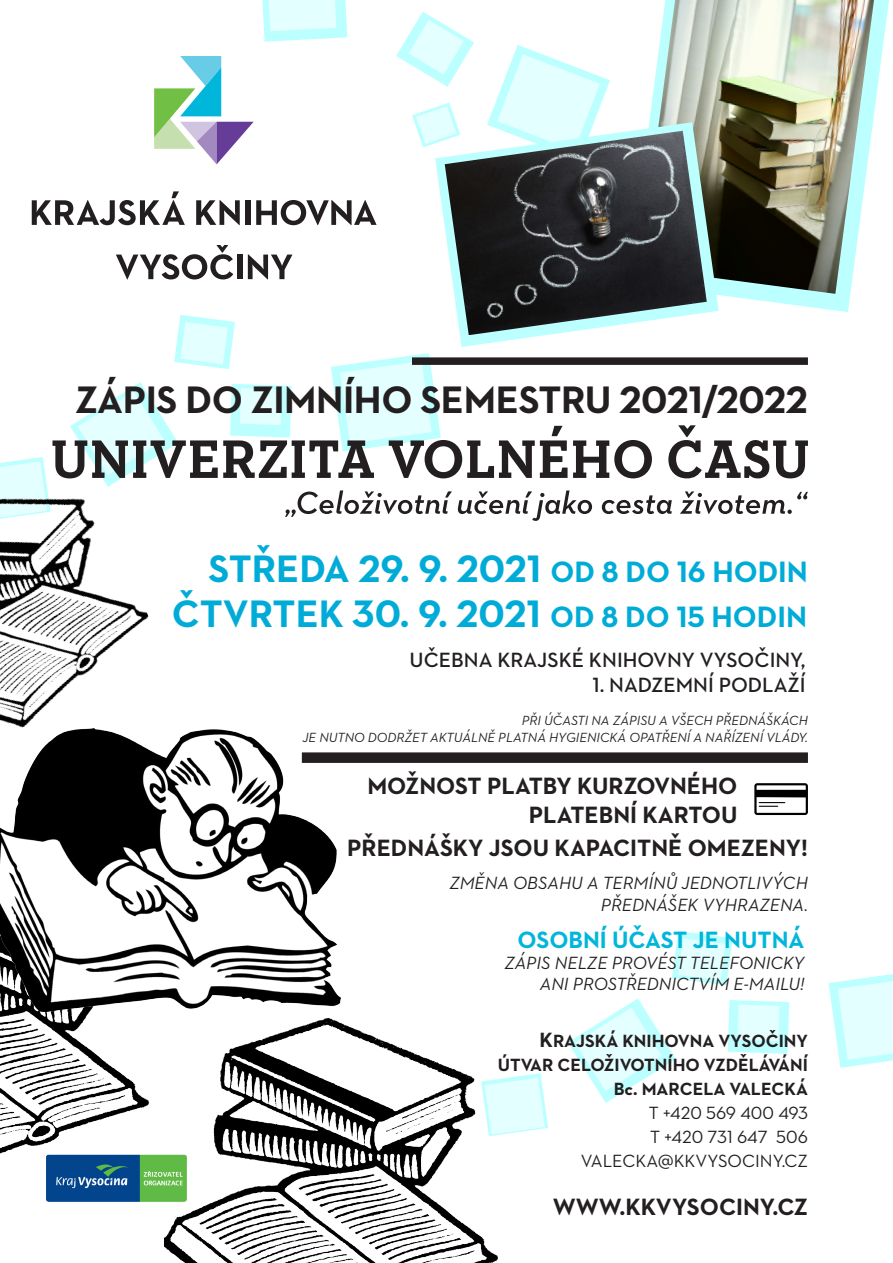
<style>
.page{position:relative;width:893px;height:1263px;background:#fff}
.page>*{position:absolute;margin:0;border:0;box-sizing:border-box;transform-origin:0 0}
.t1{font:700 39px "Neutraface 2 Text";color:#00acd7}
.t2{font:700 39px "Neutraface 2 Text";letter-spacing:-.01em;color:#231f20}
.t3{font:700 24px/28.8px "Neutraface 2 Text";color:#231f20;text-align:right}
.t4{font:700 24px "Neutraface 2 Text";color:#00b6db}
.t5{font:600 21px "Neutraface 2 Text";color:#231f20}
.t6{font:italic 18px/21.6px "Neutraface 2 Text";color:#231f20;text-align:right}
.t7{font:700 18px/24px "Neutraface 2 Text";color:#231f20;text-align:right}
.t8{font:18px "Neutraface 2 Text";color:#231f20}
.t9{font:italic 13.5px "Neutraface 2 Text";color:#231f20}
.s1{font-size:30px}
.s2{font-size:21px}
</style>
<div class="page">
<svg style="left:719px;top:0;width:170px;height:312px"></svg>
<img style="left:649px;top:0;width:225px;height:294px">
<svg style="left:488px;top:45px;width:122px;height:77px"></svg>
<svg style="left:412px;top:103px;width:44px;height:45px"></svg>
<svg style="left:828px;top:974px;width:65px;height:94px"></svg>
<svg style="left:396px;top:12px;width:78px;height:75px"></svg>
<svg style="left:728px;top:1000px;width:61px;height:54px;background:#d1ffff"></svg>
<svg style="left:262px;top:0;width:85px;height:42px;background:#d7ffff"></svg>
<svg style="left:568px;top:998px;width:108px;height:105px"></svg>
<svg style="left:497px;top:1073px;width:51px;height:62px"></svg>
<svg style="left:672px;top:931px;width:61px;height:54px"></svg>
<div style="left:302px;top:752px;width:506px;height:11px;background:#231f20"></div>
<img style="left:46px;top:1154px;width:118px;height:48px">
<svg style="left:0;top:315px;width:808px;height:206px"></svg>
<svg style="left:32px;top:191px;width:153px;height:34px"></svg>
<svg style="left:196px;top:200px;width:44px;height:25px"></svg>
<div style="left:245px;top:200px;width:6px;height:25px;background:#231f20"></div>
<svg style="left:256px;top:200px;width:121px;height:25px"></svg>
<svg style="left:116px;top:245px;width:117px;height:34px"></svg>
<div style="left:237px;top:255px;width:5px;height:24px;background:#231f20"></div>
<svg style="left:248px;top:254px;width:44px;height:25px"></svg>
<svg style="left:154px;top:56px;width:100px;height:108px"></svg>
<img style="left:0;top:1011px;width:148px;height:170px">
<img style="left:0;top:494px;width:159px;height:234px">
<img style="left:164px;top:1018px;width:333px;height:245px">
<svg style="left:435px;top:122px;width:284px;height:225px"></svg>
<img style="left:445px;top:131px;width:262px;height:204px">
<svg style="left:754px;top:783px;width:54px;height:32px"></svg>
<img style="left:0;top:728px;width:340px;height:283px">
<p class="t2" style="left:75px;top:374px;width:734px">ZÁPIS DO ZIMNÍHO SEMESTRU 2021/2022</p>
<p class="t1" style="left:208px;top:544px;width:601px">STŘEDA 29. 9. 2021 <span class="s1">OD 8 DO 16 HODIN</span></p>
<p class="t1" style="left:172px;top:588px;width:637px">ČTVRTEK 30. 9. 2021 <span class="s1">OD 8 DO 15 HODIN</span></p>
<p class="t5" style="left:410px;top:646px;width:398px">UČEBNA KRAJSKÉ KNIHOVNY VYSOČINY,</p>
<p class="t5" style="left:592px;top:671px;width:215px">1. NADZEMNÍ PODLAŽÍ</p>
<p class="t9" style="left:522px;top:712px;width:288px">PŘI ÚČASTI NA ZÁPISU A VŠECH PŘEDNÁŠKÁCH</p>
<p class="t9" style="left:302px;top:729px;width:507px">JE NUTNO DODRŽET AKTUÁLNĚ PLATNÁ HYGIENICKÁ OPATŘENÍ A NAŘÍZENÍ VLÁDY.</p>
<p class="t3" style="left:367px;top:771px;width:372px">MOŽNOST PLATBY KURZOVNÉHO<br>PLATEBNÍ KARTOU</p>
<p class="t3" style="left:347px;top:833px;width:462px">PŘEDNÁŠKY JSOU KAPACITNĚ OMEZENY!</p>
<p class="t6" style="left:449px;top:872px;width:360px">ZMĚNA OBSAHU A TERMÍNŮ JEDNOTLIVÝCH<br>PŘEDNÁŠEK VYHRAZENA.</p>
<p class="t4" style="left:517px;top:924px;width:289px">OSOBNÍ ÚČAST JE NUTNÁ</p>
<p class="t6" style="left:504px;top:951px;width:302px">ZÁPIS NELZE PROVÉST TELEFONICKY</p>
<p class="t6" style="left:540px;top:972px;width:266px">ANI PROSTŘEDNICTVÍM E-MAILU!</p>
<p class="t7" style="left:498px;top:1029px;width:312px"><span class="s2">K</span>RAJSKÁ KNIHOVNA VYSOČINY<br>ÚTVAR CELOŽIVOTNÍHO VZDĚLÁVÁNÍ<br>Bc. MARCELA VALECKÁ</p>
<p class="t8" style="left:649px;top:1102px;width:161px">T +420 569 400 493</p>
<p class="t8" style="left:650px;top:1126px;width:159px">T +420 731 647 506</p>
<p class="t8" style="left:581px;top:1150px;width:229px">VALECKA@KKVYSOCINY.CZ</p>
<p class="t3" style="left:553px;top:1192px;width:257px">WWW.KKVYSOCINY.CZ</p>
</div>
